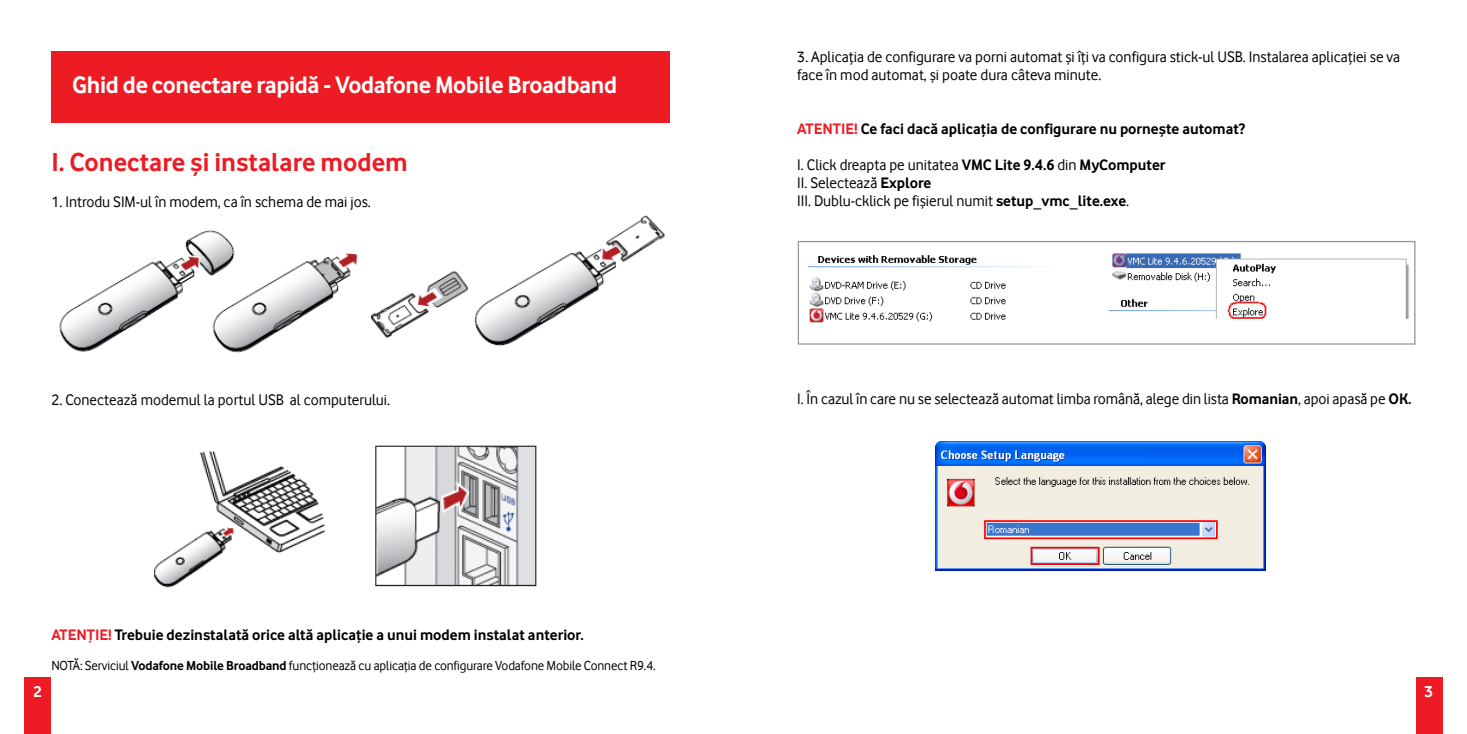
<style>
.page{position:relative;width:1467px;height:734px;background:#fff}
.page>*{position:absolute;margin:0;border:0;box-sizing:border-box;transform-origin:0 0}
.t1{font:700 27px "Vodafone Rg";color:#ed1c24}
.t2{font:700 24.75px "Vodafone Rg";letter-spacing:-.015em;color:#fff}
.t3{font:700 16.43px "Vodafone Rg";color:#fff}
.t4{font:15.75px/18px "Vodafone Rg";color:#000}
.t5{font:700 15.75px "Vodafone Rg";color:#000}
.t6{font:13.5px "Vodafone Rg";letter-spacing:-.01em;color:#000}
.s1{color:#ed1c24}
.s2{font-weight:700}
</style>
<div class="page">
<div style="left:51px;top:51px;width:619px;height:71px;background:#ed1c24"></div>
<div style="left:25px;top:677px;width:26px;height:56px;background:#ed1c24"></div>
<div style="left:1416px;top:677px;width:26px;height:56px;background:#ed1c24"></div>
<img style="left:59px;top:230px;width:409px;height:123px">
<img style="left:474px;top:215px;width:191px;height:131px">
<img style="left:154px;top:445px;width:383px;height:143px">
<img style="left:808px;top:253px;width:601px;height:70px">
<div style="left:798px;top:241px;width:617px;height:103px;border:1px solid #939598"></div>
<img style="left:936px;top:441px;width:329px;height:130px">
<h2 class="t2" style="left:72px;top:70px;width:547px">Ghid de conectare rapidă - Vodafone Mobile Broadband</h2>
<h1 class="t1" style="left:51px;top:146px;width:358px">I. Conectare şi instalare modem</h1>
<p class="t4" style="left:51px;top:193px;width:321px">1. Introdu SIM-ul în modem, ca în schema de mai jos.</p>
<p class="t4" style="left:51px;top:391px;width:340px">2. Conectează modemul la portul USB al computerului.</p>
<p class="t5" style="left:51px;top:625px;width:534px"><span class="s1">ATENŢIE!</span> Trebuie dezinstalată orice altă aplicaţie a unui modem instalat anterior.</p>
<p class="t6" style="left:51px;top:658px;width:606px">NOTĂ: Serviciul <span class="s2">Vodafone Mobile Broadband</span> funcţionează cu aplicaţia de configurare Vodafone Mobile Connect R9.4.</p>
<p class="t4" style="left:797px;top:47px;width:604px">3. Aplicaţia de configurare va porni automat şi îţi va configura stick-ul USB. Instalarea aplicaţiei se va face în mod automat, şi poate dura câteva minute.</p>
<p class="t5" style="left:797px;top:119px;width:449px"><span class="s1">ATENTIE!</span> Ce faci dacă aplicaţia de configurare nu porneşte automat?</p>
<p class="t4" style="left:797px;top:155px;width:370px">I. Click dreapta pe unitatea <span class="s2">VMC Lite 9.4.6</span> din <span class="s2">MyComputer<br></span>II. Selectează <span class="s2">Explore<br></span>III. Dublu-cklick pe fişierul numit <span class="s2">setup_vmc_lite.exe</span>.</p>
<p class="t4" style="left:797px;top:389px;width:616px">I. În cazul în care nu se selectează automat limba română, alege din lista <span class="s2">Romanian</span>, apoi apasă pe <span class="s2">OK.</span></p>
<p class="t3" style="left:34px;top:682px;width:10px">2</p>
<p class="t3" style="left:1425px;top:682px;width:10px">3</p>
</div>
